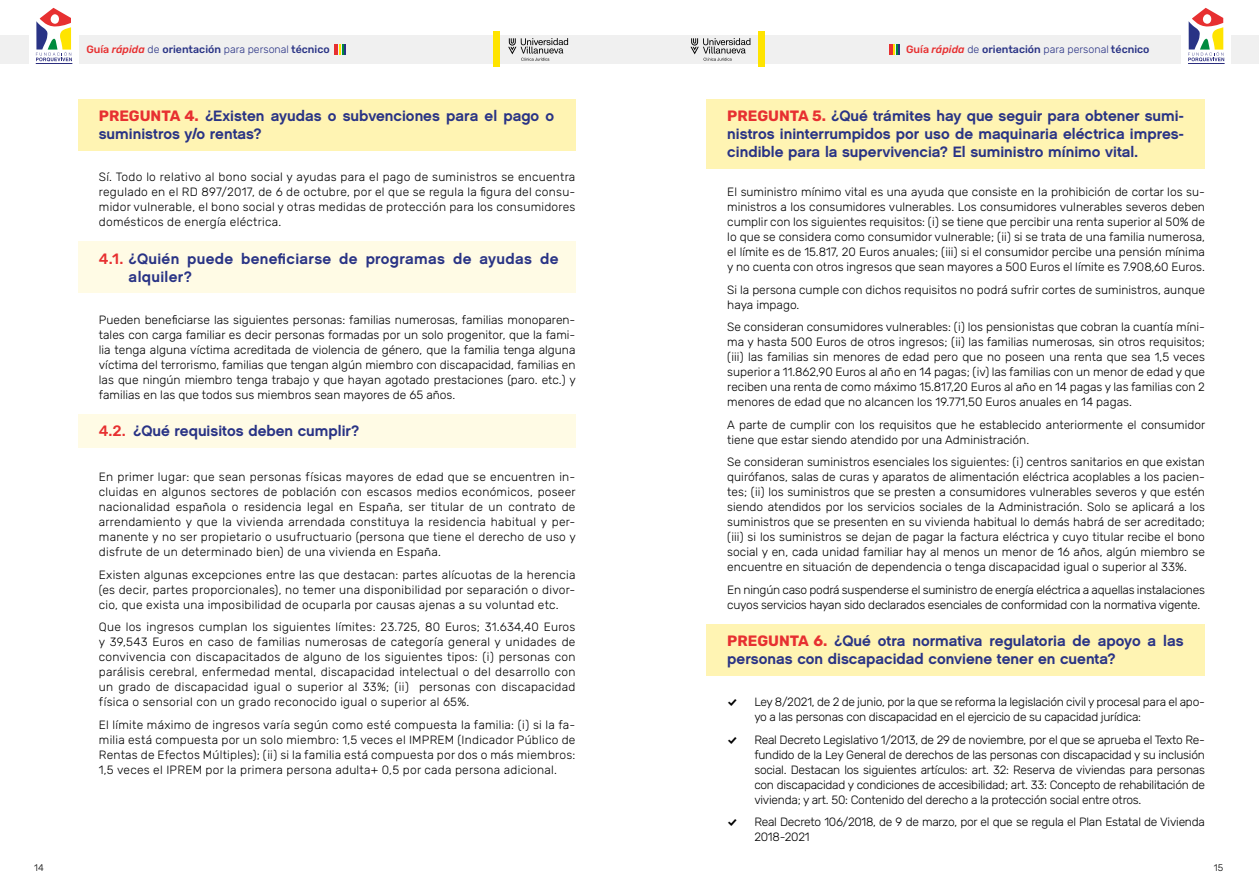
<style>
.page{position:relative;width:1259px;height:893px;background:#fff}
.page>*{position:absolute;margin:0;border:0;box-sizing:border-box;transform-origin:0 0}
.t1{font:15px/18px "Chalet New York Nineteen Sixty";color:#293385}
.t2{font:15px/18px "Chalet New York Nineteen Sixty";letter-spacing:.02em;color:#293385}
.t3{font:300 12px/15px "Rubik";color:#000;text-align:justify}
.t4{font:300 12px/15px "Rubik";letter-spacing:-.02em;color:#000}
.t5{font:12px "Modern Pictograms";color:#000}
.t6{font:500 10.65px "Rubik";color:#293385}
.t7{font:300 9.6px "Rubik";color:#000}
.s1{color:#e73031}
.s2{font-style:italic;color:#e73031}
.s3{font-weight:300}
.s4{font-family:"Rubik";font-weight:700;color:#e73031}
.s5{font-family:"Rubik";font-weight:500;color:#e73031}
</style>
<div class="page">
<div style="left:0;top:35px;width:629px;height:29px;background:#f0f0f0"></div>
<div style="left:629px;top:35px;width:630px;height:29px;background:#f0f0f0"></div>
<div style="left:29px;top:0;width:49px;height:67px;background:#fff"></div>
<div style="left:1181px;top:0;width:49px;height:67px;background:#fff"></div>
<hr style="left:36px;top:63px;width:36px;height:1px;background:#2c2e7f">
<svg style="left:36px;top:8px;width:36px;height:53px"></svg>
<hr style="left:1188px;top:63px;width:36px;height:1px;background:#2c2e7f">
<svg style="left:1188px;top:8px;width:36px;height:53px"></svg>
<svg style="left:508px;top:38px;width:60px;height:23px"></svg>
<svg style="left:690px;top:38px;width:60px;height:23px"></svg>
<div style="left:494px;top:31px;width:6px;height:36px;background:#ffe400"></div>
<div style="left:758px;top:31px;width:6px;height:36px;background:#ffe400"></div>
<svg style="left:335px;top:44px;width:11px;height:11px"></svg>
<svg style="left:889px;top:44px;width:11px;height:11px"></svg>
<div style="left:78px;top:99px;width:497px;height:52px;background:#fff4b3"></div>
<div style="left:78px;top:242px;width:497px;height:51px;background:#fffbe5"></div>
<div style="left:78px;top:414px;width:497px;height:34px;background:#fffbe5"></div>
<div style="left:706px;top:99px;width:499px;height:70px;background:#fff4b3"></div>
<div style="left:706px;top:624px;width:499px;height:52px;background:#fff4b3"></div>
<p class="t6" style="left:86px;top:43px;width:245px"><span class="s1">Guía</span> <span class="s2">rápida</span> <span class="s3">de</span> orientación <span class="s3">para personal</span> técnico</p>
<p class="t6" style="left:906px;top:43px;width:245px"><span class="s1">Guía</span> <span class="s2">rápida</span> <span class="s3">de</span> orientación <span class="s3">para personal</span> técnico</p>
<p class="t1" style="left:99px;top:107px;width:457px"><span class="s4">PREGUNTA 4.</span> ¿Existen ayudas o subvenciones para el pago o suministros y/o rentas?</p>
<p class="t3" style="left:99px;top:170px;width:478px">Sí. Todo lo relativo al bono social y ayudas para el pago de suministros se encuentra regulado en el RD 897/2017, de 6 de octubre, por el que se regula la figura del consu&shy;midor vulnerable, el bono social y otras medidas de protección para los consumidores domésticos de energía eléctrica.</p>
<p class="t2" style="left:129px;top:250px;width:431px;text-indent:-30px"><span class="s5">4.1.</span> ¿Quién puede beneficiarse de programas de ayudas de alquiler?</p>
<p class="t3" style="left:99px;top:312px;width:478px">Pueden beneficiarse las siguientes personas: familias numerosas, familias monoparen&shy;tales con carga familiar es decir personas formadas por un solo progenitor, que la fami&shy;lia tenga alguna víctima acreditada de violencia de género, que la familia tenga alguna víctima del terrorismo, familias que tengan algún miembro con discapacidad, familias en las que ningún miembro tenga trabajo y que hayan agotado prestaciones (paro. etc.) y familias en las que todos sus miembros sean mayores de 65 años.</p>
<p class="t1" style="left:99px;top:422px;width:262px"><span class="s5">4.2.</span> ¿Qué requisitos deben cumplir?</p>
<p class="t3" style="left:99px;top:470px;width:478px">En primer lugar: que sean personas físicas mayores de edad que se encuentren in&shy;cluidas en algunos sectores de población con escasos medios económicos, poseer nacionalidad española o residencia legal en España, ser titular de un contrato de arrendamiento y que la vivienda arrendada constituya la residencia habitual y per&shy;manente y no ser propietario o usufructuario (persona que tiene el derecho de uso y disfrute de un determinado bien) de una vivienda en España.</p>
<p class="t3" style="left:99px;top:567px;width:478px">Existen algunas excepciones entre las que destacan: partes alícuotas de la herencia (es decir, partes proporcionales), no temer una disponibilidad por separación o divor&shy;cio, que exista una imposibilidad de ocuparla por causas ajenas a su voluntad etc.</p>
<p class="t3" style="left:99px;top:620px;width:478px">Que los ingresos cumplan los siguientes límites: 23.725, 80 Euros; 31.634,40 Euros y 39,543 Euros en caso de familias numerosas de categoría general y unidades de convivencia con discapacitados de alguno de los siguientes tipos: (i) personas con parálisis cerebral, enfermedad mental, discapacidad intelectual o del desarrollo con un grado de discapacidad igual o superior al 33%; (ii) personas con discapacidad física o sensorial con un grado reconocido igual o superior al 65%.</p>
<p class="t3" style="left:99px;top:717px;width:478px">El límite máximo de ingresos varía según como esté compuesta la familia: (i) si la fa&shy;milia está compuesta por un solo miembro: 1,5 veces el IMPREM (Indicador Público de Rentas de Efectos Múltiples); (ii) si la familia está compuesta por dos o más miembros:<br>1,5 veces el IPREM por la primera persona adulta+ 0,5 por cada persona adicional.</p>
<p class="t1" style="left:727px;top:107px;width:458px;text-align:justify"><span class="s4">PREGUNTA 5.</span> ¿Qué trámites hay que seguir para obtener sumi&shy;nistros ininterrumpidos por uso de maquinaria eléctrica impres&shy;cindible para la supervivencia? El suministro mínimo vital.</p>
<p class="t3" style="left:727px;top:185px;width:479px">El suministro mínimo vital es una ayuda que consiste en la prohibición de cortar los su&shy;ministros a los consumidores vulnerables. Los consumidores vulnerables severos deben cumplir con los siguientes requisitos: (i) se tiene que percibir una renta superior al 50% de lo que se considera como consumidor vulnerable; (ii) si se trata de una familia numerosa, el límite es de 15.817, 20 Euros anuales; (iii) si el consumidor percibe una pensión mínima y no cuenta con otros ingresos que sean mayores a 500 Euros el límite es 7.908,60 Euros.</p>
<p class="t3" style="left:727px;top:282px;width:479px">Si la persona cumple con dichos requisitos no podrá sufrir cortes de suministros, aunque haya impago.</p>
<p class="t3" style="left:727px;top:320px;width:479px">Se consideran consumidores vulnerables: (i) los pensionistas que cobran la cuantía míni&shy;ma y hasta 500 Euros de otros ingresos; (ii) las familias numerosas, sin otros requisitos; (iii) las familias sin menores de edad pero que no poseen una renta que sea 1,5 veces superior a 11.862,90 Euros al año en 14 pagas; (iv) las familias con un menor de edad y que reciben una renta de como máximo 15.817,20 Euros al año en 14 pagas y las familias con 2 menores de edad que no alcancen los 19.771,50 Euros anuales en 14 pagas.</p>
<p class="t3" style="left:727px;top:417px;width:479px">A parte de cumplir con los requisitos que he establecido anteriormente el consumidor tiene que estar siendo atendido por una Administración.</p>
<p class="t3" style="left:727px;top:455px;width:479px">Se consideran suministros esenciales los siguientes: (i) centros sanitarios en que existan quirófanos, salas de curas y aparatos de alimentación eléctrica acoplables a los pacien&shy;tes; (ii) los suministros que se presten a consumidores vulnerables severos y que estén siendo atendidos por los servicios sociales de la Administración. Solo se aplicará a los suministros que se presenten en su vivienda habitual lo demás habrá de ser acreditado; (iii) si los suministros se dejan de pagar la factura eléctrica y cuyo titular recibe el bono social y en, cada unidad familiar hay al menos un menor de 16 años, algún miembro se encuentre en situación de dependencia o tenga discapacidad igual o superior al 33%.</p>
<p class="t4" style="left:727px;top:582px;width:479px">En ningún caso podrá suspenderse el suministro de energía eléctrica a aquellas instalaciones cuyos servicios hayan sido declarados esenciales de conformidad con la normativa vigente.</p>
<p class="t1" style="left:727px;top:632px;width:458px"><span class="s4">PREGUNTA 6.</span> ¿Qué otra normativa regulatoria de apoyo a las personas con discapacidad conviene tener en cuenta?</p>
<p class="t5" style="left:727px;top:697px;width:11px">%</p>
<p class="t4" style="left:754px;top:695px;width:452px">Ley 8/2021, de 2 de junio, por la que se reforma la legislación civil y procesal para el apo&shy;yo a las personas con discapacidad en el ejercicio de su capacidad jurídica:</p>
<p class="t5" style="left:727px;top:734px;width:11px">%</p>
<p class="t3" style="left:754px;top:732px;width:452px">Real Decreto Legislativo 1/2013, de 29 de noviembre, por el que se aprueba el Texto Re&shy;fundido de la Ley General de derechos de las personas con discapacidad y su inclusión social. Destacan los siguientes artículos: art. 32: Reserva de viviendas para personas con discapacidad y condiciones de accesibilidad; art. 33: Concepto de rehabilitación de vivienda; y art. 50: Contenido del derecho a la protección social entre otros.</p>
<p class="t5" style="left:727px;top:817px;width:11px">%</p>
<p class="t4" style="left:754px;top:815px;width:452px">Real Decreto 106/2018, de 9 de marzo, por el que se regula el Plan Estatal de Vivienda<br>2018-2021</p>
<p class="t7" style="left:34px;top:862px;width:11px">14</p>
<p class="t7" style="left:1214px;top:862px;width:11px">15</p>
</div>
